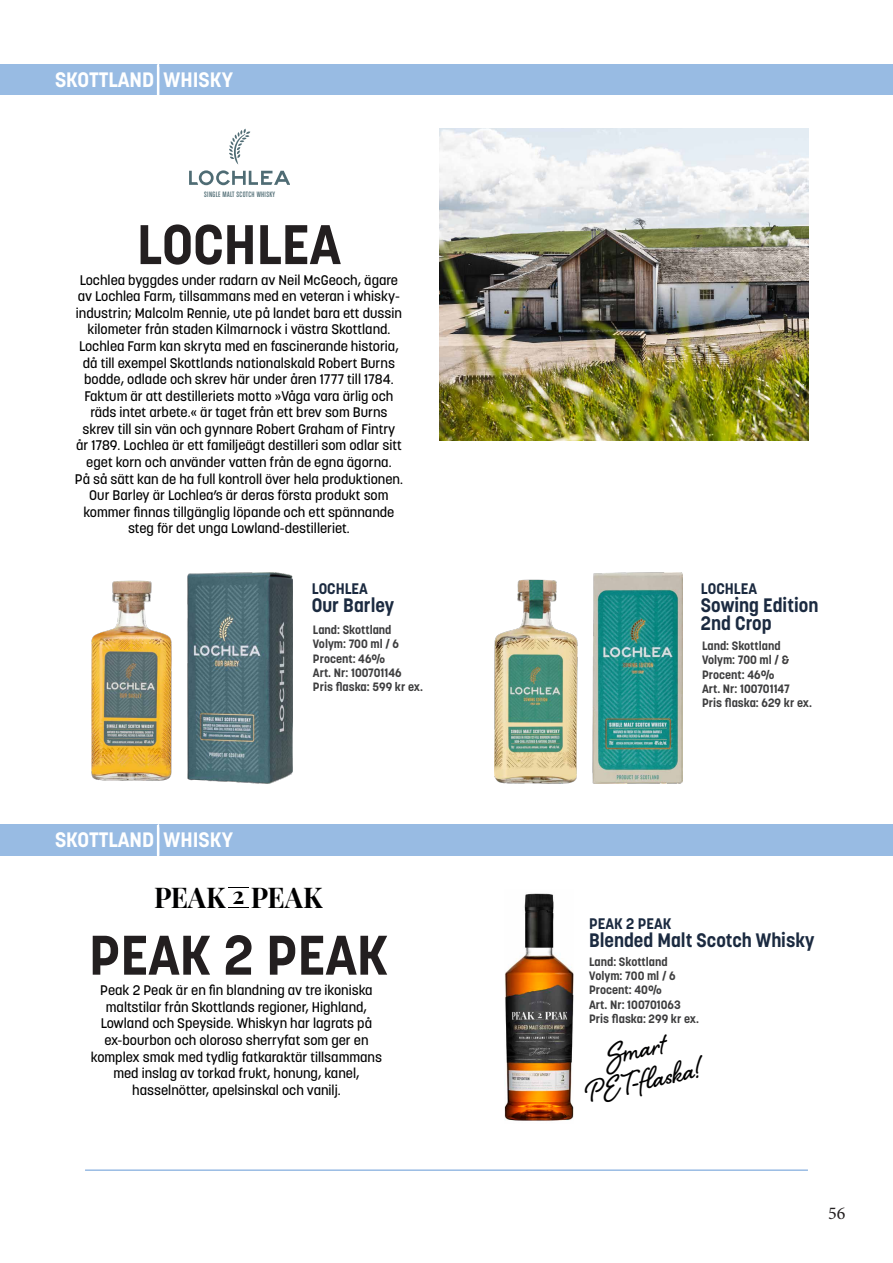
<style>
.page{position:relative;width:893px;height:1263px;background:#fff}
.page>*{position:absolute;margin:0;border:0;box-sizing:border-box;transform-origin:0 0}
.t1{font:700 55.2px "Korolev";color:#231f20}
.t2{font:700 37.5px "Shelby";color:#000001}
.t3{font:700 28.65px "Playfair Display";color:#000001;scale:.95 1}
.t4{font:700 20.7px "Korolev";color:#fff}
.t5{font:700 19.35px/18px "Korolev";color:#1b2a40}
.t6{font:18px "Minion Pro";color:#231f20}
.t7{font:700 15.15px "Korolev";color:#1b2a40}
.t8{font:500 13.8px/16.5px "Korolev";color:#000001;text-align:center}
.t9{font:700 12px "Korolev";color:#3e3e3f}
.t10{font:8.25px "Chalet Comprime Cologne Sixty";letter-spacing:.04em;color:#4f6c74}
.s1{font-size:24px}
</style>
<div class="page">
<img style="left:439px;top:128px;width:369px;height:312px">
<div style="left:0;top:64px;width:893px;height:31px;background:#98bbe3"></div>
<hr style="left:157px;top:65px;width:1px;height:30px;background:#fff">
<hr style="left:158px;top:64px;width:1px;height:30px;background:#fff">
<hr style="left:158px;top:65px;width:1px;height:30px;background:#fff">
<svg style="left:189px;top:170px;width:101px;height:15px"></svg>
<svg style="left:229px;top:129px;width:21px;height:35px"></svg>
<hr style="left:85px;top:1169px;width:723px;height:2px;background:#98bbe3">
<img style="left:91px;top:573px;width:202px;height:210px">
<img style="left:495px;top:573px;width:187px;height:210px">
<div style="left:0;top:824px;width:893px;height:31px;background:#98bbe3"></div>
<hr style="left:157px;top:825px;width:1px;height:31px;background:#fff">
<hr style="left:158px;top:824px;width:1px;height:31px;background:#fff">
<svg style="left:228px;top:887px;width:21px;height:1px"></svg>
<svg style="left:228px;top:907px;width:21px;height:1px"></svg>
<img style="left:504px;top:893px;width:70px;height:228px">
<p class="t4" style="left:55px;top:66px;width:179px">SKOTTLAND WHISKY</p>
<p class="t4" style="left:89px;top:67px;width:148px">ITALIEN LIQUEUR</p>
<p class="t10" style="left:204px;top:190px;width:73px">SINGLE MALT SCOTCH WHISKY</p>
<p class="t1" style="left:137px;top:210px;width:205px">LOCHLEA</p>
<p class="t8" style="left:76px;top:272px;width:327px">Lochlea byggdes under radarn av Neil McGeoch, ägare av Lochlea Farm, tillsammans med en veteran i whisky&shy;industrin; Malcolm Rennie, ute på landet bara ett dussin kilometer från staden Kilmarnock i västra Skottland.<br>Lochlea Farm kan skryta med en fascinerande historia, då till exempel Skottlands nationalskald Robert Burns bodde, odlade och skrev här under åren 1777 till 1784.<br>Faktum är att destilleriets motto »Våga vara ärlig och räds intet arbete.« är taget från ett brev som Burns skrev till sin vän och gynnare Robert Graham of Fintry år 1789. Lochlea är ett familjeägt destilleri som odlar sitt eget korn och använder vatten från de egna ägorna.</p>
<p class="t8" style="left:75px;top:470px;width:329px">På så sätt kan de ha full kontroll över hela produktionen.<br>Our Barley är Lochlea’s är deras första produkt som kommer finnas tillgänglig löpande och ett spännande steg för det unga Lowland-destilleriet.</p>
<p class="t7" style="left:312px;top:579px;width:58px">LOCHLEA</p>
<p class="t5" style="left:312px;top:596px;width:84px">Our Barley</p>
<p class="t4" style="left:55px;top:827px;width:179px">SKOTTLAND WHISKY</p>
<p class="t4" style="left:89px;top:827px;width:148px">ITALIEN LIQUEUR</p>
<p class="t9" style="left:313px;top:622px;width:80px">Land: Skottland</p>
<p class="t9" style="left:313px;top:636px;width:88px">Volym: 700 ml / 6</p>
<p class="t9" style="left:313px;top:651px;width:74px">Procent: 46%</p>
<p class="t9" style="left:313px;top:665px;width:90px">Art. Nr: 100701146</p>
<p class="t9" style="left:313px;top:679px;width:112px">Pris flaska: 599 kr ex.</p>
<p class="t3" style="left:154px;top:874px;width:179px">PEAK <span class="s1">2</span> PEAK</p>
<p class="t1" style="left:89px;top:920px;width:301px">PEAK 2 PEAK</p>
<p class="t8" style="left:100px;top:982px;width:274px">Peak 2 Peak är en fin blandning av tre ikoniska</p>
<p class="t8" style="left:91px;top:999px;width:293px">maltstilar från Skottlands regioner, Highland, Lowland och Speyside. Whiskyn har lagrats på ex-bourbon och oloroso sherryfat som ger en komplex smak med tydlig fatkaraktär tillsammans med inslag av torkad frukt, honung, kanel,</p>
<p class="t8" style="left:132px;top:1081px;width:210px">hasselnötter, apelsinskal och vanilj.</p>
<p class="t7" style="left:701px;top:579px;width:58px">LOCHLEA</p>
<p class="t5" style="left:701px;top:596px;width:119px">Sowing Edition<br>2nd Crop</p>
<p class="t9" style="left:702px;top:638px;width:80px">Land: Skottland</p>
<p class="t9" style="left:702px;top:652px;width:89px">Volym: 700 ml / &amp;</p>
<p class="t9" style="left:702px;top:667px;width:74px">Procent: 46%</p>
<p class="t9" style="left:702px;top:681px;width:89px">Art. Nr: 100701147</p>
<p class="t9" style="left:702px;top:695px;width:111px">Pris flaska: 629 kr ex.</p>
<p class="t7" style="left:589px;top:914px;width:84px">PEAK 2 PEAK</p>
<p class="t5" style="left:589px;top:931px;width:227px">Blended Malt Scotch Whisky</p>
<p class="t9" style="left:589px;top:954px;width:80px">Land: Skottland</p>
<p class="t9" style="left:589px;top:968px;width:88px">Volym: 700 ml / 6</p>
<p class="t9" style="left:589px;top:982px;width:74px">Procent: 40%</p>
<p class="t9" style="left:589px;top:997px;width:93px">Art. Nr: 100701063</p>
<p class="t9" style="left:589px;top:1011px;width:111px">Pris flaska: 299 kr ex.</p>
<p class="t2" style="left:603px;top:1030px;width:59px;rotate:-12deg">Smart</p>
<p class="t2" style="left:582px;top:1066px;width:116px;rotate:-12deg">PE T-fl aska!</p>
<p class="t6" style="left:828px;top:1201px;width:19px">56</p>
</div>
